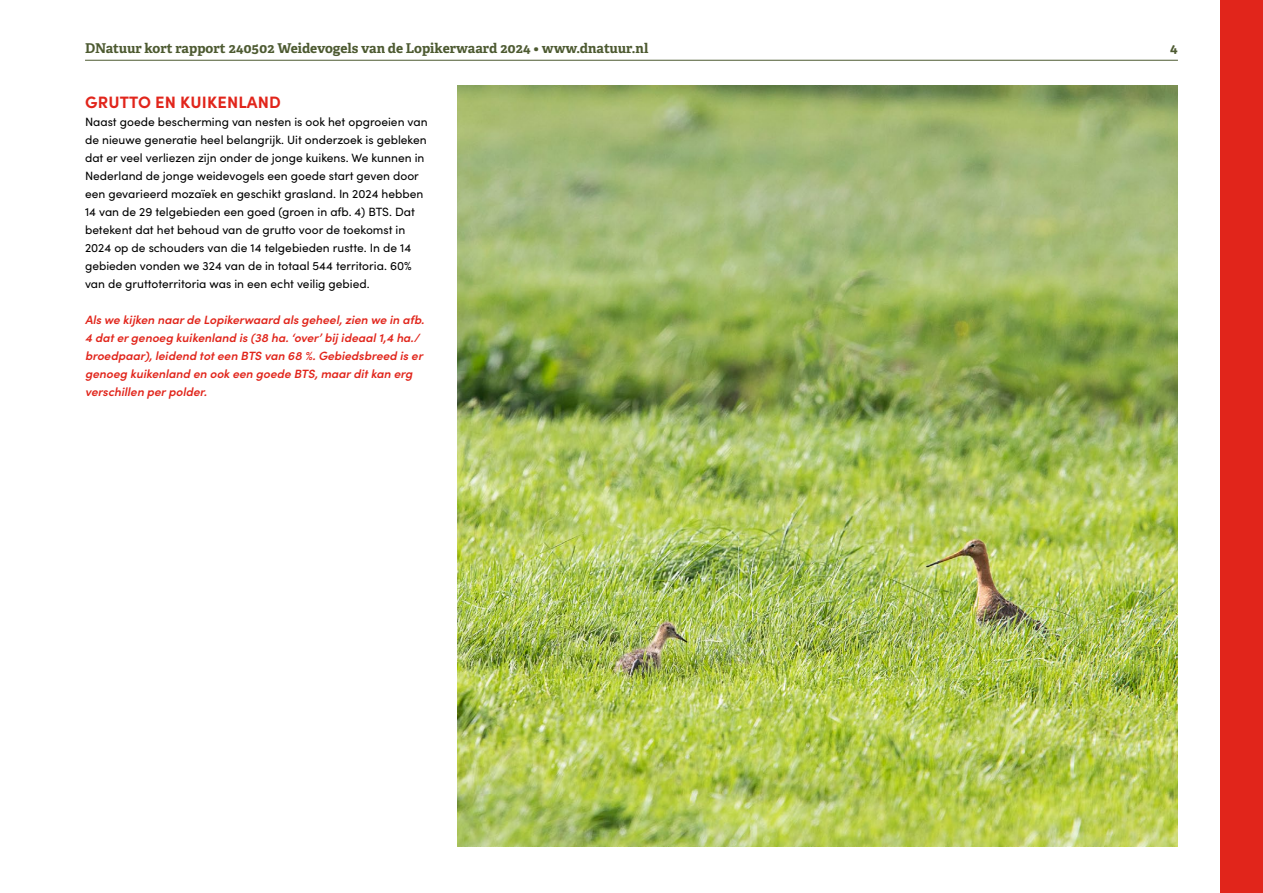
<style>
.page{position:relative;width:1263px;height:893px;background:#fff}
.page>*{position:absolute;margin:0;border:0;box-sizing:border-box;transform-origin:0 0}
.t1{font:700 16.5px "Sofia Pro";letter-spacing:.01em;color:#e1251b}
.t2{font:700 13.5px "Adelle";color:#4d5a31}
.t3{font:12px/18px "Sofia Pro";color:#000}
.t4{font:italic 600 12px/18px "Sofia Pro";color:#e1251b}
</style>
<div class="page">
<hr style="left:85px;top:60px;width:1093px;height:1px;background:#4d5a31">
<div style="left:1220px;top:0;width:43px;height:893px;background:#e1251b"></div>
<img style="left:458px;top:85px;width:720px;height:761px">
<p class="t2" style="left:85px;top:39px;width:565px">DNatuur kort rapport 240502 Weidevogels van de Lopikerwaard 2024 • www.dnatuur.nl</p>
<p class="t2" style="left:1170px;top:39px;width:9px">4</p>
<h1 class="t1" style="left:85px;top:90px;width:197px">GRUTTO EN KUIKENLAND</h1>
<p class="t3" style="left:85px;top:112px;width:344px">Naast goede bescherming van nesten is ook het opgroeien van de nieuwe generatie heel belangrijk. Uit onderzoek is gebleken dat er veel verliezen zijn onder de jonge kuikens. We kunnen in Nederland de jonge weidevogels een goede start geven door een gevarieerd mozaïek en geschikt grasland. In 2024 hebben 14 van de 29 telgebieden een goed (groen in afb. 4) BTS. Dat betekent dat het behoud van de grutto voor de toekomst in 2024 op de schouders van die 14 telgebieden rustte. In de 14 gebieden vonden we 324 van de in totaal 544 territoria. 60% van de gruttoterritoria was in een echt veilig gebied.</p>
<p class="t4" style="left:85px;top:310px;width:341px">Als we kijken naar de Lopikerwaard als geheel, zien we in afb.<br>4 dat er genoeg kuikenland is (38 ha. ‘over’ bij ideaal 1,4 ha./ broedpaar), leidend tot een BTS van 68 %. Gebiedsbreed is er genoeg kuikenland en ook een goede BTS, maar dit kan erg verschillen per polder.</p>
</div>
